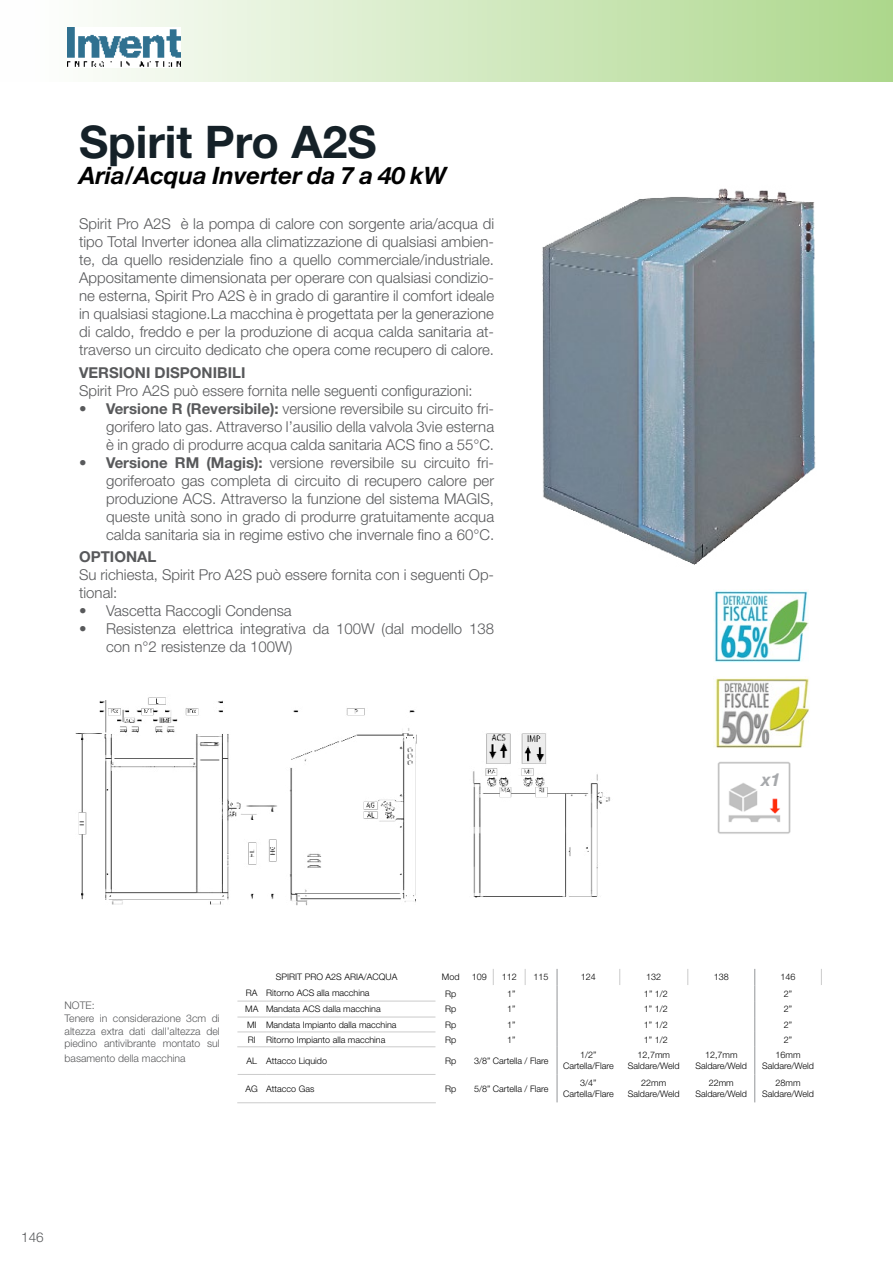
<style>
.page{position:relative;width:893px;height:1263px;background:#fff}
.page>*{position:absolute;margin:0;border:0;box-sizing:border-box;transform-origin:0 0}
.t1{font:700 45px "Helvetica Neue LT Std";color:#152128}
.t2{font:italic 700 24px "Helvetica Neue LT Std";color:#000}
.t3{font:italic 700 18px "Helvetica Neue LT Std";color:#a7a9ac}
.t4{font:300 15px/18px "Helvetica Neue LT Std";color:#58595b;text-align:justify}
.t5{font:700 15px "Helvetica Neue LT Std";color:#58595b}
.t6{font:300 13.5px "Helvetica Neue LT Std";color:#58595b}
.t7{font:300 10.5px/12.6px "Helvetica Neue LT Std";color:#58595b}
.t8{font:300 9px/10.8px "Helvetica Neue LT Std";color:#000;text-align:center}
.s1{font-weight:700}
</style>
<div class="page">
<div style="left:0;top:0;width:893px;height:82px;background:linear-gradient(to right,#fff,#add78c)"></div>
<img style="left:67px;top:27px;width:113px;height:40px">
<img style="left:542px;top:188px;width:274px;height:377px">
<img style="left:715px;top:678px;width:95px;height:70px">
<img style="left:714px;top:591px;width:94px;height:71px">
<img style="left:717px;top:761px;width:74px;height:73px">
<svg style="left:525px;top:969px;width:1px;height:16px"></svg>
<svg style="left:619px;top:969px;width:1px;height:16px"></svg>
<svg style="left:687px;top:969px;width:1px;height:16px"></svg>
<svg style="left:821px;top:969px;width:1px;height:16px"></svg>
<svg style="left:238px;top:1074px;width:28px;height:1px"></svg>
<hr style="left:266px;top:1074px;width:169px;height:1px;background:#cbcbcb">
<svg style="left:237px;top:1102px;width:29px;height:1px"></svg>
<hr style="left:266px;top:1102px;width:170px;height:1px;background:#cbcbcb">
<svg style="left:492px;top:969px;width:2px;height:16px"></svg>
<svg style="left:237px;top:1001px;width:29px;height:1px"></svg>
<hr style="left:266px;top:1001px;width:169px;height:1px;background:#cbcbcb">
<svg style="left:237px;top:1017px;width:29px;height:1px"></svg>
<hr style="left:266px;top:1017px;width:169px;height:1px;background:#cbcbcb">
<svg style="left:237px;top:1031px;width:29px;height:1px"></svg>
<hr style="left:266px;top:1031px;width:169px;height:1px;background:#cbcbcb">
<svg style="left:237px;top:1046px;width:29px;height:1px"></svg>
<hr style="left:266px;top:1046px;width:169px;height:1px;background:#cbcbcb">
<svg style="left:557px;top:969px;width:1px;height:133px"></svg>
<svg style="left:754px;top:969px;width:1px;height:133px"></svg>
<img style="left:75px;top:697px;width:342px;height:209px">
<img style="left:473px;top:733px;width:137px;height:165px">
<h1 class="t1" style="left:79px;top:114px;width:299px">Spirit Pro A2S</h1>
<h2 class="t2" style="left:79px;top:161px;width:369px">Aria/Acqua Inverter da 7 a 40 kW</h2>
<p class="t4" style="left:79px;top:215px;width:417px">Spirit Pro A2S è la pompa di calore con sorgente aria/acqua di tipo Total Inverter idonea alla climatizzazione di qualsiasi ambien&shy;te, da quello residenziale fino a quello commerciale/industriale.<br>Appositamente dimensionata per operare con qualsiasi condizio&shy;ne esterna, Spirit Pro A2S è in grado di garantire il comfort ideale in qualsiasi stagione.La macchina è progettata per la generazione di caldo, freddo e per la produzione di acqua calda sanitaria at&shy;traverso un circuito dedicato che opera come recupero di calore.</p>
<p class="t5" style="left:79px;top:363px;width:168px">VERSIONI DISPONIBILI</p>
<p class="t4" style="left:79px;top:381px;width:395px">Spirit Pro A2S può essere fornita nelle seguenti configurazioni:</p>
<p class="t4" style="left:106px;top:399px;width:390px;text-indent:-27px"><span class="s1">• Versione R (Reversibile):</span> versione reversibile su circuito fri&shy;gorifero lato gas. Attraverso l’ausilio della valvola 3vie esterna è in grado di produrre acqua calda sanitaria ACS fino a 55°C.</p>
<p class="t4" style="left:106px;top:453px;width:390px;text-indent:-27px"><span class="s1">• Versione RM (Magis):</span> versione reversibile su circuito fri&shy;goriferoato gas completa di circuito di recupero calore per produzione ACS. Attraverso la funzione del sistema MAGIS, queste unità sono in grado di produrre gratuitamente acqua calda sanitaria sia in regime estivo che invernale fino a 60°C.</p>
<p class="t5" style="left:79px;top:547px;width:79px">OPTIONAL</p>
<p class="t4" style="left:79px;top:565px;width:417px">Su richiesta, Spirit Pro A2S può essere fornita con i seguenti Op&shy;tional:</p>
<p class="t4" style="left:79px;top:601px;width:214px">• Vascetta Raccogli Condensa</p>
<p class="t4" style="left:106px;top:619px;width:389px;text-indent:-27px">• Resistenza elettrica integrativa da 100W (dal modello 138 con n°2 resistenze da 100W)</p>
<p class="t3" style="left:761px;top:769px;width:20px">x1</p>
<p class="t7" style="left:65px;top:999px;width:157px">NOTE:<br>Tenere in considerazione 3cm di altezza extra dati dall’altezza del piedino antivibrante montato sul</p>
<p class="t7" style="left:65px;top:1051px;width:123px">basamento della macchina</p>
<p class="t8" style="left:276px;top:972px;width:123px">SPIRIT PRO A2S ARIA/ACQUA</p>
<p class="t8" style="left:442px;top:971px;width:19px">Mod</p>
<p class="t8" style="left:472px;top:971px;width:17px">109</p>
<p class="t8" style="left:502px;top:971px;width:17px">112</p>
<p class="t8" style="left:534px;top:971px;width:17px">115</p>
<p class="t8" style="left:581px;top:971px;width:17px">124</p>
<p class="t8" style="left:646px;top:971px;width:17px">132</p>
<p class="t8" style="left:714px;top:971px;width:17px">138</p>
<p class="t8" style="left:781px;top:971px;width:17px">146</p>
<p class="t8" style="left:246px;top:987px;width:125px">RA Ritorno ACS alla macchina</p>
<p class="t8" style="left:445px;top:988px;width:13px">Rp</p>
<p class="t8" style="left:507px;top:988px;width:10px">1”</p>
<p class="t8" style="left:644px;top:988px;width:25px">1” 1/2</p>
<p class="t8" style="left:784px;top:988px;width:10px">2”</p>
<p class="t8" style="left:245px;top:1003px;width:137px">MA Mandata ACS dalla macchina</p>
<p class="t8" style="left:445px;top:1003px;width:13px">Rp</p>
<p class="t8" style="left:507px;top:1003px;width:10px">1”</p>
<p class="t8" style="left:644px;top:1003px;width:25px">1” 1/2</p>
<p class="t8" style="left:784px;top:1003px;width:10px">2”</p>
<p class="t8" style="left:247px;top:1019px;width:151px">MI Mandata Impianto dalla macchina</p>
<p class="t8" style="left:445px;top:1019px;width:13px">Rp</p>
<p class="t8" style="left:507px;top:1019px;width:10px">1”</p>
<p class="t8" style="left:644px;top:1019px;width:25px">1” 1/2</p>
<p class="t8" style="left:784px;top:1019px;width:10px">2”</p>
<p class="t8" style="left:248px;top:1034px;width:139px">RI Ritorno Impianto alla macchina</p>
<p class="t8" style="left:445px;top:1034px;width:13px">Rp</p>
<p class="t8" style="left:507px;top:1034px;width:10px">1”</p>
<p class="t8" style="left:644px;top:1034px;width:25px">1” 1/2</p>
<p class="t8" style="left:784px;top:1034px;width:10px">2”</p>
<p class="t8" style="left:246px;top:1055px;width:82px">AL Attacco Liquido</p>
<p class="t8" style="left:445px;top:1055px;width:13px">Rp</p>
<p class="t8" style="left:474px;top:1055px;width:76px">3/8” Cartella / Flare</p>
<p class="t8" style="left:563px;top:1050px;width:52px">1/2”<br>Cartella/Flare</p>
<p class="t8" style="left:628px;top:1050px;width:53px">12,7mm<br>Saldare/Weld</p>
<p class="t8" style="left:695px;top:1050px;width:53px">12,7mm<br>Saldare/Weld</p>
<p class="t8" style="left:762px;top:1050px;width:53px">16mm<br>Saldare/Weld</p>
<p class="t8" style="left:246px;top:1083px;width:70px">AG Attacco Gas</p>
<p class="t8" style="left:445px;top:1083px;width:13px">Rp</p>
<p class="t8" style="left:474px;top:1083px;width:76px">5/8” Cartella / Flare</p>
<p class="t8" style="left:563px;top:1078px;width:52px">3/4”<br>Cartella/Flare</p>
<p class="t8" style="left:628px;top:1078px;width:53px">22mm<br>Saldare/Weld</p>
<p class="t8" style="left:695px;top:1078px;width:53px">22mm<br>Saldare/Weld</p>
<p class="t8" style="left:762px;top:1078px;width:53px">28mm<br>Saldare/Weld</p>
<p class="t6" style="left:21px;top:1229px;width:24px">146</p>
</div>
